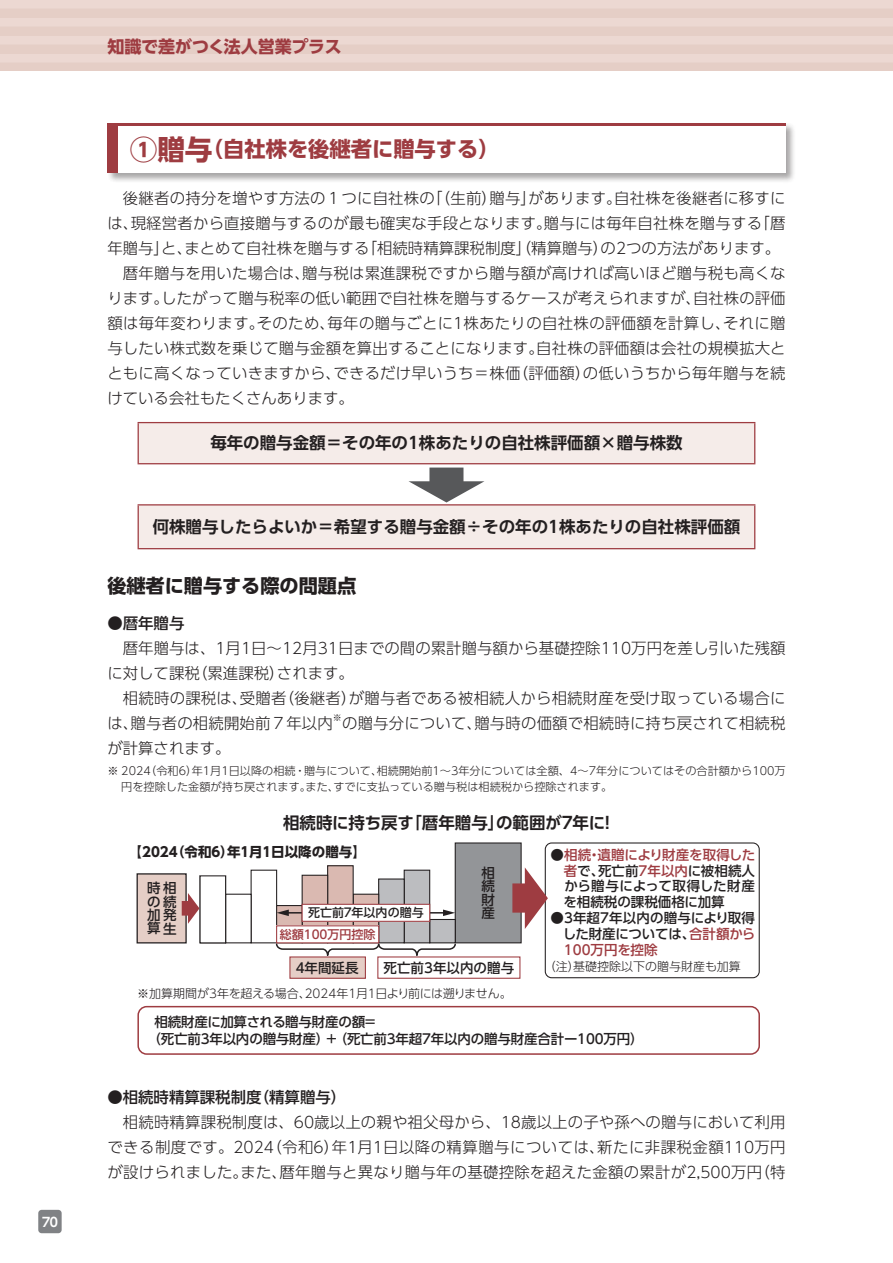
<style>
.page{position:relative;width:893px;height:1263px;background:#fff}
.page>*{position:absolute;margin:0;border:0;box-sizing:border-box;transform-origin:0 0}
.t1{font:700 21.3px "UD Shin Go Pro";color:#9e3c41}
.t2{font:700 19.2px "UD Shin Go Pro";color:#231f20}
.t3{font:700 16.95px "UD Shin Go Pro";letter-spacing:-.005em;color:#9e3c41}
.t4{font:700 16.5px "UD Shin Go Pro De";color:#231f20}
.t5{font:300 15.45px/25px "UD Shin Go Pro";letter-spacing:.01em;color:#231f20}
.t6{font:500 15.45px "UD Shin Go Pro";color:#231f20}
.t7{font:500 13.5px/15.9px "UD Shin Go Pro";letter-spacing:-.01em;color:#231f20;text-align:justify}
.t8{font:700 13.5px "UD Shin Go Pro";color:#231f20}
.t9{font:600 12.75px "MO Clear Tone SG";color:#fff}
.t10{font:300 12px "UD Shin Go Pro";letter-spacing:-.02em;color:#231f20}
.t11{font:300 12px "UD Shin Go Pro";color:#231f20}
.t12{font:500 12px "UD Shin Go Pro";color:#231f20}
.t13{font:500 12px "UD Shin Go Pro";color:#9e3c41}
.t14{font:300 11.1px/15.9px "UD Shin Go Pro";color:#231f20}
.t15{font:300 9px "UD Shin Go Pro";color:#231f20}
.s1{font-size:27.6px}
.s2{color:#9e3c41}
</style>
<div class="page">
<div style="left:0;top:0;width:893px;height:71px;background:#e5cec6"></div>
<div style="left:0;top:0;width:893px;height:9px;background:#ecd8d2"></div>
<div style="left:0;top:18px;width:893px;height:9px;background:#ecd8d2"></div>
<div style="left:0;top:36px;width:893px;height:9px;background:#ecd8d2"></div>
<div style="left:0;top:54px;width:893px;height:8px;background:#ecd8d2"></div>
<div style="left:107px;top:122px;width:689px;height:61px;background:#231f20;opacity:.4"></div>
<div style="left:107px;top:123px;width:679px;height:50px;background:#fff"></div>
<hr style="left:107px;top:123px;width:679px;height:3px;background:#9e3c41">
<div style="left:107px;top:123px;width:11px;height:50px;background:#9e3c41"></div>
<svg style="left:138px;top:423px;width:617px;height:125px;fill:#f5ece9"></svg>
<hr style="left:138px;top:422px;width:617px;height:1px;background:#9e3c41">
<hr style="left:138px;top:423px;width:1px;height:40px;background:#9e3c41">
<hr style="left:754px;top:423px;width:1px;height:40px;background:#9e3c41">
<hr style="left:138px;top:463px;width:617px;height:1px;background:#9e3c41">
<hr style="left:138px;top:504px;width:617px;height:1px;background:#9e3c41">
<hr style="left:138px;top:505px;width:1px;height:43px;background:#9e3c41">
<hr style="left:754px;top:505px;width:1px;height:43px;background:#9e3c41">
<hr style="left:138px;top:548px;width:617px;height:1px;background:#9e3c41">
<svg style="left:408px;top:468px;width:76px;height:34px"></svg>
<div style="left:455px;top:843px;width:66px;height:100px;background:#939598"></div>
<div style="left:455px;top:842px;width:67px;height:101px;border:1px solid #231f20"></div>
<div style="left:430px;top:919px;width:25px;height:24px;background:#bcbdc0"></div>
<div style="left:429px;top:919px;width:27px;height:24px;border:1px solid #231f20"></div>
<div style="left:404px;top:870px;width:26px;height:73px;background:#bcbdc0"></div>
<div style="left:404px;top:870px;width:26px;height:73px;border:1px solid #231f20"></div>
<div style="left:379px;top:879px;width:25px;height:64px;background:#bcbdc0"></div>
<div style="left:378px;top:878px;width:27px;height:65px;border:1px solid #231f20"></div>
<div style="left:225px;top:894px;width:27px;height:49px;border:1px solid #231f20"></div>
<div style="left:200px;top:875px;width:26px;height:68px;border:1px solid #231f20"></div>
<svg style="left:353px;top:894px;width:26px;height:49px"></svg>
<div style="left:353px;top:894px;width:26px;height:49px;border:1px solid #231f20"></div>
<div style="left:328px;top:866px;width:25px;height:77px;background:#dab9b1"></div>
<div style="left:327px;top:865px;width:27px;height:78px;border:1px solid #231f20"></div>
<div style="left:302px;top:875px;width:26px;height:68px;background:#dab9b1"></div>
<div style="left:302px;top:875px;width:26px;height:68px;border:1px solid #231f20"></div>
<div style="left:277px;top:905px;width:25px;height:38px;background:#dab9b1"></div>
<div style="left:276px;top:905px;width:27px;height:38px;border:1px solid #231f20"></div>
<div style="left:545px;top:842px;width:215px;height:136px;border:1px solid #231f20;border-radius:6px"></div>
<svg style="left:275px;top:942px;width:182px;height:14px"></svg>
<div style="left:377px;top:956px;width:143px;height:23px;border:1px solid #9e3c41"></div>
<div style="left:290px;top:957px;width:75px;height:21px;background:#e5cec6"></div>
<div style="left:289px;top:956px;width:77px;height:23px;border:1px solid #9e3c41"></div>
<svg style="left:512px;top:867px;width:36px;height:62px"></svg>
<div style="left:137px;top:1006px;width:623px;height:49px;border:2px solid #9e3c41;border-radius:9px"></div>
<div style="left:137px;top:874px;width:49px;height:69px;background:#e5cec6"></div>
<div style="left:137px;top:873px;width:50px;height:70px;border:1px solid #231f20"></div>
<svg style="left:182px;top:893px;width:17px;height:31px"></svg>
<hr style="left:287px;top:912px;width:158px;height:1px;background:#231f20">
<svg style="left:277px;top:909px;width:12px;height:7px"></svg>
<svg style="left:443px;top:909px;width:12px;height:7px"></svg>
<div style="left:302px;top:904px;width:128px;height:17px;background:#fff"></div>
<div style="left:302px;top:904px;width:128px;height:18px;border:1px solid #9e3c41"></div>
<div style="left:277px;top:926px;width:102px;height:17px;background:#fff"></div>
<div style="left:38px;top:1210px;width:24px;height:23px;background:#808285;border-radius:3px"></div>
<p class="t9" style="left:42px;top:1213px;width:17px">70</p>
<p class="t3" style="left:107px;top:32px;width:236px">知識で差がつく法人営業プラス</p>
<h1 class="t1" style="left:130px;top:132px;width:371px"><span class="s1">①贈与</span>（自社株を後継者に贈与する）</h1>
<p class="t5" style="left:107px;top:185px;width:680px">　後継者の持分を増やす方法の１つに自社株の「（生前）贈与」があります。自社株を後継者に移すには、現経営者から直接贈与するのが最も確実な手段となります。贈与には毎年自社株を贈与する「暦年贈与」と、まとめて自社株を贈与する「相続時精算課税制度」（精算贈与）の2つの方法があります。　暦年贈与を用いた場合は、贈与税は累進課税ですから贈与額が高ければ高いほど贈与税も高くなります。したがって贈与税率の低い範囲で自社株を贈与するケースが考えられますが、自社株の評価額は毎年変わります。そのため、毎年の贈与ごとに1株あたりの自社株の評価額を計算し、それに贈与したい株式数を乗じて贈与金額を算出することになります。自社株の評価額は会社の規模拡大とともに高くなっていきますから、できるだけ早いうち＝株価（評価額）の低いうちから毎年贈与を続けている会社もたくさんあります。</p>
<p class="t4" style="left:210px;top:430px;width:474px">毎年の贈与金額＝その年の1株あたりの自社株評価額×贈与株数</p>
<p class="t4" style="left:153px;top:513px;width:589px">何株贈与したらよいか＝希望する贈与金額÷その年の1株あたりの自社株評価額</p>
<p class="t2" style="left:107px;top:569px;width:250px">後継者に贈与する際の問題点</p>
<p class="t6" style="left:107px;top:610px;width:79px">●暦年贈与</p>
<p class="t5" style="left:107px;top:635px;width:680px">　暦年贈与は、1月1日～12月31日までの間の累計贈与額から基礎控除110万円を差し引いた残額に対して課税（累進課税）されます。<br>　相続時の課税は、受贈者（後継者）が贈与者である被相続人から相続財産を受け取っている場合には、贈与者の相続開始前７年以内</p>
<p class="t15" style="left:333px;top:710px;width:10px">※</p>
<p class="t5" style="left:342px;top:709px;width:445px">の贈与分について、贈与時の価額で相続時に持ち戻されて相続税</p>
<p class="t5" style="left:107px;top:734px;width:125px">が計算されます。</p>
<p class="t14" style="left:121px;top:762px;width:666px;text-indent:-14px">※ 2024（令和6）年1月1日以降の相続・贈与について、相続開始前1～3年分については全額、4～7年分についてはその合計額から100万円を控除した金額が持ち戻されます。また、すでに支払っている贈与税は相続税から控除されます。</p>
<p class="t4" style="left:283px;top:810px;width:334px">相続時に持ち戻す「暦年贈与」の範囲が７年に！</p>
<p class="t8" style="left:128px;top:840px;width:239px">【2024（令和６）年１月１日以降の贈与】</p>
<p class="t7" style="left:550px;top:846px;width:206px">●<span class="s2">相続・遺贈により財産を取得した　者</span>で、死亡前<span class="s2">7年以内</span>に被相続人　から贈与によって取得した財産　を相続税の課税価格に加算</p>
<p class="t7" style="left:550px;top:910px;width:206px">●3年超7年以内の贈与により取得　した財産については、<span class="s2">合計額から　100万円を控除</span></p>
<p class="t11" style="left:544px;top:956px;width:198px">（注）基礎控除以下の贈与財産も加算</p>
<p class="t7" style="left:482px;top:865px;width:15px;line-height:13.5px">相続財産</p>
<p class="t7" style="left:147px;top:881px;width:31px;line-height:13.4px">時相の続加発算生</p>
<p class="t12" style="left:308px;top:903px;width:117px">死亡前７年以内の贈与</p>
<p class="t13" style="left:280px;top:924px;width:97px">総額100万円控除</p>
<p class="t7" style="left:296px;top:959px;width:64px">4年間延長</p>
<p class="t7" style="left:384px;top:959px;width:132px">死亡前3年以内の贈与</p>
<p class="t10" style="left:137px;top:983px;width:376px">※加算期間が3年を超える場合、2024年1月1日より前には遡りません。</p>
<p class="t7" style="left:147px;top:1013px;width:498px;line-height:16.8px;text-indent:7px">相続財産に加算される贈与財産の額＝<br>（死亡前3年以内の贈与財産）＋ （死亡前3年超7年以内の贈与財産合計ー100万円）</p>
<p class="t6" style="left:107px;top:1085px;width:240px">●相続時精算課税制度（精算贈与）</p>
<p class="t5" style="left:107px;top:1109px;width:680px;text-align:justify">　相続時精算課税制度は、60歳以上の親や祖父母から、18歳以上の子や孫への贈与において利用できる制度です。2024（令和6）年1月1日以降の精算贈与については、新たに非課税金額110万円が設けられました。また、暦年贈与と異なり贈与年の基礎控除を超えた金額の累計が2,500万円（特</p>
</div>
